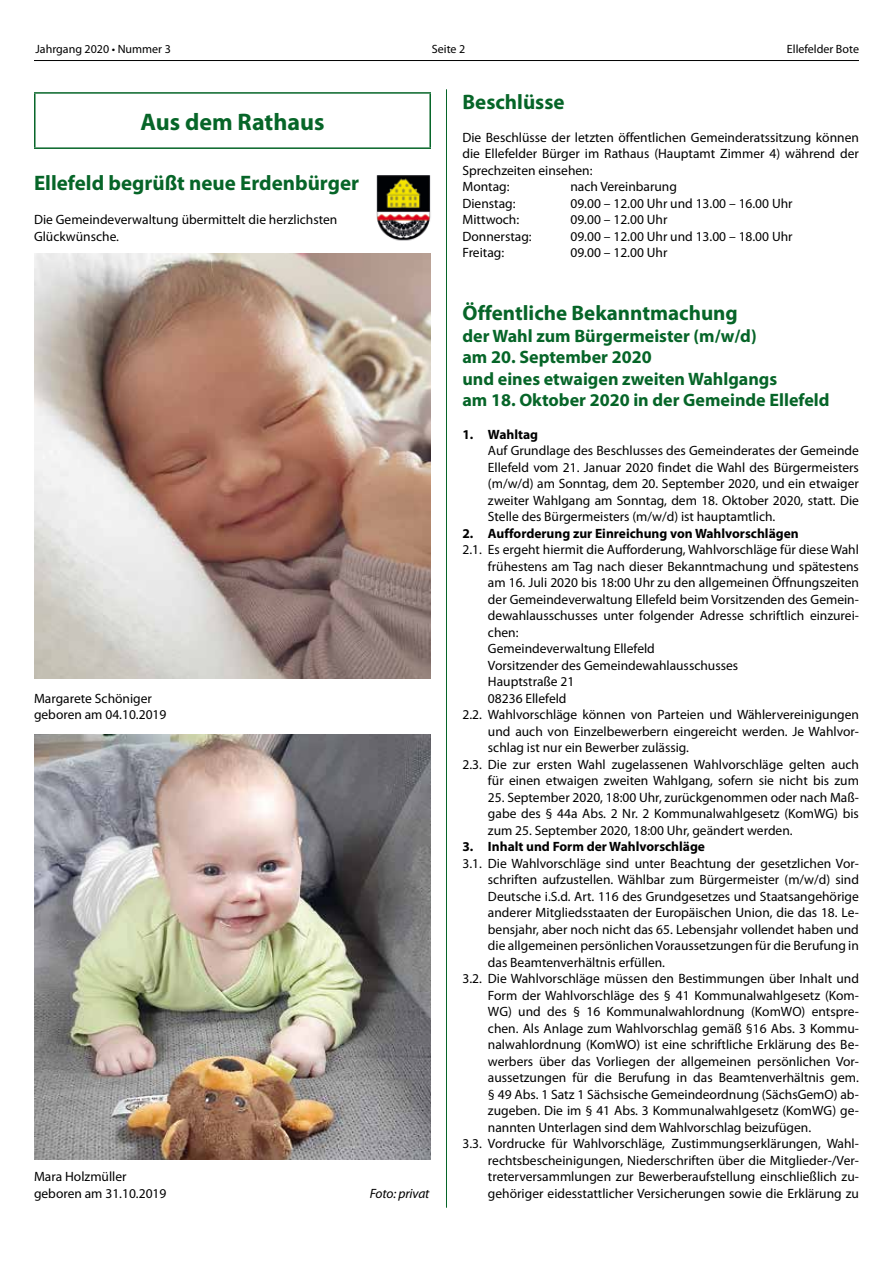
<style>
.page{position:relative;width:893px;height:1263px;background:#fff}
.page>*{position:absolute;margin:0;border:0;box-sizing:border-box;transform-origin:0 0}
.t1{font:700 24px "Myriad Pro";color:#066528}
.t2{font:700 21px "Myriad Pro";color:#066528}
.t3{font:700 18px/21.6px "Myriad Pro";color:#066528}
.t4{font:13.5px/16.5px "Myriad Pro";color:#000}
.t5{font:700 13.5px "Myriad Pro";color:#000}
.t6{font:italic 13.5px "Myriad Pro";letter-spacing:-.01em;color:#000}
.t7{font:12px "Myriad Pro";color:#000}
</style>
<div class="page">
<hr style="left:34px;top:60px;width:825px;height:1px;background:#000">
<hr style="left:446px;top:89px;width:1px;height:1119px;background:#066528">
<hr style="left:34px;top:92px;width:397px;height:2px;background:#066528">
<hr style="left:34px;top:94px;width:2px;height:53px;background:#066528">
<hr style="left:429px;top:94px;width:2px;height:53px;background:#066528">
<hr style="left:34px;top:147px;width:397px;height:2px;background:#066528">
<img style="left:376px;top:175px;width:55px;height:66px">
<img style="left:34px;top:734px;width:397px;height:425px">
<img style="left:34px;top:253px;width:397px;height:425px">
<p class="t7" style="left:36px;top:42px;width:137px">Jahrgang 2020 • Nummer 3</p>
<p class="t7" style="left:432px;top:42px;width:35px">Seite 2</p>
<p class="t7" style="left:787px;top:42px;width:74px">Ellefelder Bote</p>
<h1 class="t1" style="left:140px;top:106px;width:185px">Aus dem Rathaus</h1>
<h2 class="t2" style="left:34px;top:170px;width:327px">Ellefeld begrüßt neue Erdenbürger</h2>
<p class="t4" style="left:34px;top:211px;width:305px">Die Gemeindeverwaltung übermittelt die herzlichsten<br>Glückwünsche.</p>
<p class="t4" style="left:34px;top:690px;width:134px">Margarete Schöniger geboren am 04.10.2019</p>
<p class="t4" style="left:34px;top:1168px;width:134px">Mara Holzmüller geboren am 31.10.2019</p>
<p class="t6" style="left:370px;top:1185px;width:61px">Foto: privat</p>
<h2 class="t2" style="left:462px;top:89px;width:104px">Beschlüsse</h2>
<p class="t4" style="left:462px;top:129px;width:398px">Die Beschlüsse der letzten öffentlichen Gemeinderatssitzung können die Ellefelder Bürger im Rathaus (Hauptamt Zimmer 4) während der Sprechzeiten einsehen:<br>Montag:</p>
<p class="t4" style="left:570px;top:178px;width:108px">nach Vereinbarung</p>
<p class="t4" style="left:462px;top:195px;width:55px">Dienstag:</p>
<p class="t4" style="left:570px;top:195px;width:224px">09.00 – 12.00 Uhr und 13.00 – 16.00 Uhr</p>
<p class="t4" style="left:462px;top:211px;width:58px">Mittwoch:</p>
<p class="t4" style="left:570px;top:211px;width:98px">09.00 – 12.00 Uhr</p>
<p class="t4" style="left:462px;top:228px;width:71px">Donnerstag:</p>
<p class="t4" style="left:570px;top:228px;width:224px">09.00 – 12.00 Uhr und 13.00 – 18.00 Uhr</p>
<p class="t4" style="left:462px;top:244px;width:43px">Freitag:</p>
<p class="t4" style="left:570px;top:244px;width:98px">09.00 – 12.00 Uhr</p>
<h2 class="t2" style="left:462px;top:299px;width:277px">Öffentliche Bekanntmachung</h2>
<h3 class="t3" style="left:462px;top:324px;width:369px">der Wahl zum Bürgermeister (m/w/d)<br>am 20. September 2020<br>und eines etwaigen zweiten Wahlgangs<br>am 18. Oktober 2020 in der Gemeinde Ellefeld</h3>
<p class="t5" style="left:462px;top:425px;width:77px">1. Wahltag</p>
<p class="t4" style="left:488px;top:442px;width:372px;text-align:justify">Auf Grundlage des Beschlusses des Gemeinderates der Gemeinde Ellefeld vom 21. Januar 2020 findet die Wahl des Bürgermeisters (m/w/d) am Sonntag, dem 20. September 2020, und ein etwaiger zweiter Wahlgang am Sonntag, dem 18. Oktober 2020, statt. Die Stelle des Bürgermeisters (m/w/d) ist hauptamtlich.</p>
<p class="t5" style="left:462px;top:524px;width:338px">2. Aufforderung zur Einreichung von Wahlvorschlägen</p>
<p class="t4" style="left:462px;top:541px;width:398px">2.1. Es ergeht hiermit die Aufforderung, Wahlvorschläge für diese Wahl</p>
<p class="t4" style="left:488px;top:558px;width:372px">frühestens am Tag nach dieser Bekanntmachung und spätestens</p>
<p class="t4" style="left:488px;top:574px;width:373px">am 16. Juli 2020 bis 18:00 Uhr zu den allgemeinen Öffnungszeiten</p>
<p class="t4" style="left:488px;top:591px;width:372px">der Gemeindeverwaltung Ellefeld beim Vorsitzenden des Gemein-</p>
<p class="t4" style="left:488px;top:607px;width:372px">dewahlausschusses unter folgender Adresse schriftlich einzurei-</p>
<p class="t4" style="left:488px;top:623px;width:32px">chen:</p>
<p class="t4" style="left:488px;top:640px;width:168px">Gemeindeverwaltung Ellefeld</p>
<p class="t4" style="left:488px;top:656px;width:252px">Vorsitzender des Gemeindewahlausschusses</p>
<p class="t4" style="left:488px;top:673px;width:88px">Hauptstraße 21</p>
<p class="t4" style="left:488px;top:689px;width:80px">08236 Ellefeld</p>
<p class="t4" style="left:462px;top:706px;width:398px">2.2. Wahlvorschläge können von Parteien und Wählervereinigungen</p>
<p class="t4" style="left:488px;top:722px;width:372px">und auch von Einzelbewerbern eingereicht werden. Je Wahlvor-</p>
<p class="t4" style="left:488px;top:739px;width:203px">schlag ist nur ein Bewerber zulässig.</p>
<p class="t4" style="left:462px;top:755px;width:398px">2.3. Die zur ersten Wahl zugelassenen Wahlvorschläge gelten auch</p>
<p class="t4" style="left:488px;top:772px;width:372px">für einen etwaigen zweiten Wahlgang, sofern sie nicht bis zum</p>
<p class="t4" style="left:488px;top:788px;width:373px;text-align:justify">25. September 2020, 18:00 Uhr, zurückgenommen oder nach Maß&shy;gabe des § 44a Abs. 2 Nr. 2 Kommunalwahlgesetz (KomWG) bis zum 25. September 2020, 18:00 Uhr, geändert werden.</p>
<p class="t5" style="left:462px;top:838px;width:244px">3. Inhalt und Form der Wahlvorschläge</p>
<p class="t4" style="left:462px;top:854px;width:398px">3.1. Die Wahlvorschläge sind unter Beachtung der gesetzlichen Vor-</p>
<p class="t4" style="left:488px;top:871px;width:373px">schriften aufzustellen. Wählbar zum Bürgermeister (m/w/d) sind</p>
<p class="t4" style="left:488px;top:887px;width:372px">Deutsche i.S.d. Art. 116 des Grundgesetzes und Staatsangehörige</p>
<p class="t4" style="left:488px;top:904px;width:372px">anderer Mitgliedsstaaten der Europäischen Union, die das 18. Le-</p>
<p class="t4" style="left:488px;top:920px;width:372px">bensjahr, aber noch nicht das 65. Lebensjahr vollendet haben und</p>
<p class="t4" style="left:488px;top:937px;width:372px">die allgemeinen persönlichen Voraussetzungen für die Berufung in</p>
<p class="t4" style="left:488px;top:953px;width:179px">das Beamtenverhältnis erfüllen.</p>
<p class="t4" style="left:462px;top:970px;width:398px">3.2. Die Wahlvorschläge müssen den Bestimmungen über Inhalt und</p>
<p class="t4" style="left:488px;top:986px;width:373px">Form der Wahlvorschläge des § 41 Kommunalwahlgesetz (Kom-</p>
<p class="t4" style="left:488px;top:1003px;width:372px">WG) und des § 16 Kommunalwahlordnung (KomWO) entspre-</p>
<p class="t4" style="left:488px;top:1019px;width:372px">chen. Als Anlage zum Wahlvorschlag gemäß §16 Abs. 3 Kommu-</p>
<p class="t4" style="left:488px;top:1036px;width:372px">nalwahlordnung (KomWO) ist eine schriftliche Erklärung des Be-</p>
<p class="t4" style="left:488px;top:1052px;width:372px">werbers über das Vorliegen der allgemeinen persönlichen Vor-</p>
<p class="t4" style="left:488px;top:1069px;width:372px">aussetzungen für die Berufung in das Beamtenverhältnis gem.</p>
<p class="t4" style="left:488px;top:1085px;width:372px">§ 49 Abs. 1 Satz 1 Sächsische Gemeindeordnung (SächsGemO) ab-</p>
<p class="t4" style="left:488px;top:1102px;width:372px">zugeben. Die im § 41 Abs. 3 Kommunalwahlgesetz (KomWG) ge-</p>
<p class="t4" style="left:488px;top:1118px;width:325px">nannten Unterlagen sind dem Wahlvorschlag beizufügen.</p>
<p class="t4" style="left:462px;top:1135px;width:398px">3.3. Vordrucke für Wahlvorschläge, Zustimmungserklärungen, Wahl-</p>
<p class="t4" style="left:488px;top:1151px;width:372px">rechtsbescheinigungen, Niederschriften über die Mitglieder-/Ver-</p>
<p class="t4" style="left:488px;top:1168px;width:372px">treterversammlungen zur Bewerberaufstellung einschließlich zu-</p>
<p class="t4" style="left:488px;top:1184px;width:372px">gehöriger eidesstattlicher Versicherungen sowie die Erklärung zu</p>
</div>
